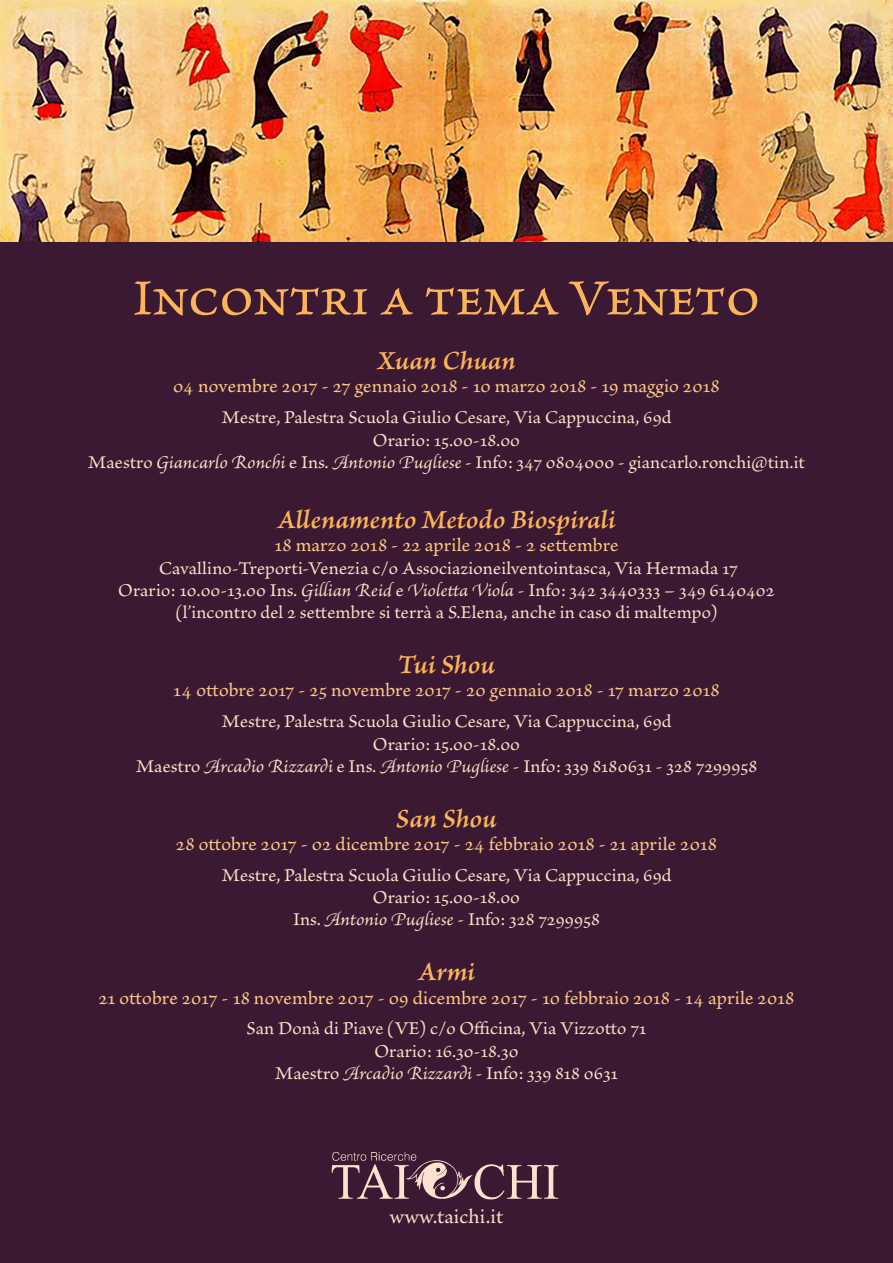
<style>
.page{position:relative;width:893px;height:1263px;background:#fff}
.page>*{position:absolute;margin:0;border:0;box-sizing:border-box;transform-origin:0 0}
.t1{font:52.05px "Brioso Pro Capt";letter-spacing:-.01em;color:#fbb558}
.t2{font:27px "Brioso Pro Semibold It Capt";letter-spacing:-.005em;color:#fbb558}
.t3{font:21px "Brioso Pro Capt";color:#fdddc6}
.t4{font:19.5px "Brioso Pro Capt";color:#fdc986}
.t5{font:18.6px/22.4px "Brioso Pro Capt";color:#fdddc6;text-align:center}
.s1{font-family:"Brioso Pro It Capt"}
</style>
<div class="page">
<img style="left:0;top:0;width:893px;height:242px">
<div style="left:0;top:242px;width:893px;height:1021px;background:#3b1932"></div>
<img style="left:331px;top:1152px;width:228px;height:48px">
<h1 class="t1" style="left:133px;top:266px;width:628px">Incontri a tema Veneto</h1>
<h2 class="t2" style="left:377px;top:344px;width:140px">Xuan Chuan</h2>
<p class="t4" style="left:173px;top:374px;width:548px">04 novembre 2017 - 27 gennaio 2018 - 10 marzo 2018 - 19 maggio 2018</p>
<p class="t5" style="left:88px;top:407px;width:719px">Mestre, Palestra Scuola Giulio Cesare, Via Cappuccina, 69d<br>Orario: 15.00-18.00<br>Maestro <span class="s1">Giancarlo Ronchi</span> e Ins. <span class="s1">Antonio Pugliese -</span> Info: 347 0804000 - giancarlo.ronchi@tin.it</p>
<h2 class="t2" style="left:277px;top:503px;width:340px">Allenamento Metodo Biospirali</h2>
<p class="t4" style="left:274px;top:533px;width:346px">18 marzo 2018 - 22 aprile 2018 - 2 settembre</p>
<p class="t5" style="left:118px;top:557px;width:658px">Cavallino-Treporti-Venezia c/o Associazioneilventointasca, Via Hermada 17<br>Orario: 10.00-13.00 Ins. <span class="s1">Gillian Reid</span> e <span class="s1">Violetta Viola</span> - Info: 342 3440333 – 349 6140402 (l’incontro del 2 settembre si terrà a S.Elena, anche in caso di maltempo)</p>
<h2 class="t2" style="left:398px;top:648px;width:98px">Tui Shou</h2>
<p class="t4" style="left:173px;top:678px;width:548px">14 ottobre 2017 - 25 novembre 2017 - 20 gennaio 2018 - 17 marzo 2018</p>
<p class="t5" style="left:136px;top:711px;width:623px">Mestre, Palestra Scuola Giulio Cesare, Via Cappuccina, 69d<br>Orario: 15.00-18.00<br>Maestro <span class="s1">Arcadio Rizzardi</span> e Ins. <span class="s1">Antonio Pugliese</span> - Info: 339 8180631 - 328 7299958</p>
<h2 class="t2" style="left:396px;top:801px;width:102px">San Shou</h2>
<p class="t4" style="left:176px;top:832px;width:543px">28 ottobre 2017 - 02 dicembre 2017 - 24 febbraio 2018 - 21 aprile 2018</p>
<p class="t5" style="left:221px;top:864px;width:451px">Mestre, Palestra Scuola Giulio Cesare, Via Cappuccina, 69d<br>Orario: 15.00-18.00<br>Ins. <span class="s1">Antonio Pugliese</span> - Info: 328 7299958</p>
<h2 class="t2" style="left:418px;top:955px;width:59px">Armi</h2>
<p class="t4" style="left:99px;top:985px;width:697px">21 ottobre 2017 - 18 novembre 2017 - 09 dicembre 2017 - 10 febbraio 2018 - 14 aprile 2018</p>
<p class="t5" style="left:247px;top:1018px;width:401px">San Donà di Piave (VE) c/o Officina, Via Vizzotto 71<br>Orario: 16.30-18.30<br>Maestro <span class="s1">Arcadio Rizzardi -</span> Info: 339 818 0631</p>
<p class="t3" style="left:389px;top:1204px;width:116px">www.taichi.it</p>
</div>
